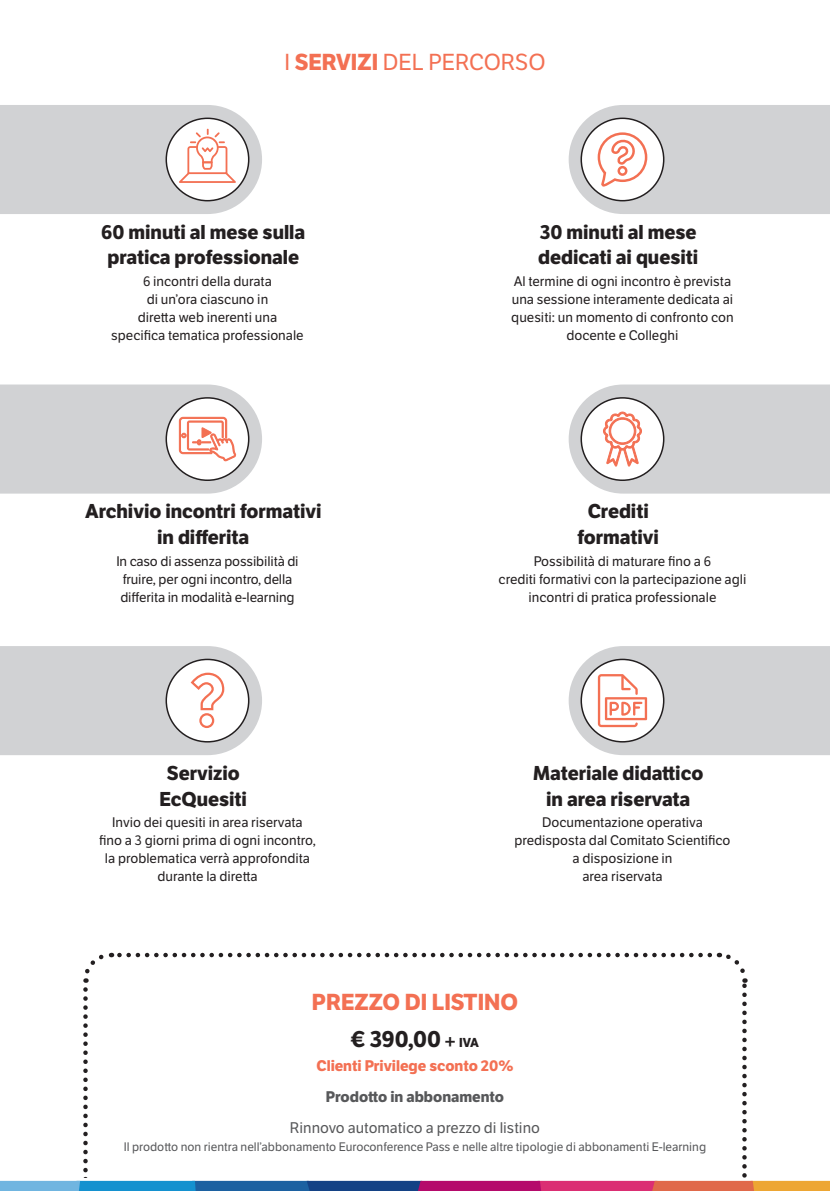
<style>
.page{position:relative;width:830px;height:1191px;background:#fff}
.page>*{position:absolute;margin:0;border:0;box-sizing:border-box;transform-origin:0 0}
.t1{font:22.5px "LFT Etica";color:#f37053}
.t2{font:700 22.5px "LFT Etica";color:#f37053}
.t3{font:700 22.5px "LFT Etica";color:#231f20}
.t4{font:700 19.5px/25.5px "LFT Etica";color:#231f20;text-align:center}
.t5{font:15px "LFT Etica";color:#57585a}
.t6{font:700 15px "LFT Etica";color:#f37053}
.t7{font:700 15px "LFT Etica";color:#57585a}
.t8{font:13.5px/18px "LFT Etica";color:#231f20;text-align:center}
.t9{font:12px "LFT Etica";color:#57585a}
.s1{font-weight:700}
.s2{font-size:18px}
.s3{font-size:12.6px}
</style>
<div class="page">
<svg style="left:568px;top:105px;width:261px;height:109px"></svg>
<svg style="left:0;top:105px;width:262px;height:109px"></svg>
<svg style="left:0;top:646px;width:262px;height:109px"></svg>
<div style="left:199px;top:713px;width:15px;height:15px;border:2px solid #f37053;border-radius:50%"></div>
<svg style="left:0;top:952px;width:829px;height:239px"></svg>
<svg style="left:0;top:384px;width:262px;height:109px"></svg>
<svg style="left:568px;top:384px;width:261px;height:109px"></svg>
<svg style="left:568px;top:646px;width:261px;height:109px"></svg>
<p class="t1" style="left:284px;top:49px;width:262px">I <span class="s1">SERVIZI</span> DEL PERCORSO</p>
<p class="t4" style="left:101px;top:219px;width:205px">60 minuti al mese sulla pratica professionale</p>
<p class="t8" style="left:143px;top:273px;width:130px">6 incontri della durata</p>
<p class="t8" style="left:147px;top:291px;width:123px">di un’ora ciascuno in</p>
<p class="t8" style="left:138px;top:309px;width:141px">diretta web inerenti una</p>
<p class="t8" style="left:111px;top:327px;width:194px">specifica tematica professionale</p>
<p class="t4" style="left:85px;top:499px;width:238px">Archivio incontri formativi in differita</p>
<p class="t8" style="left:116px;top:552px;width:184px">In caso di assenza possibilità di</p>
<p class="t8" style="left:123px;top:570px;width:171px">fruire, per ogni incontro, della</p>
<p class="t8" style="left:120px;top:588px;width:176px">differita in modalità e-learning</p>
<p class="t4" style="left:167px;top:760px;width:74px">Servizio</p>
<p class="t4" style="left:159px;top:786px;width:89px">EcQuesiti</p>
<p class="t8" style="left:112px;top:813px;width:192px">Invio dei quesiti in area riservata</p>
<p class="t8" style="left:99px;top:831px;width:218px">fino a 3 giorni prima di ogni incontro,</p>
<p class="t8" style="left:105px;top:849px;width:206px">la problematica verrà approfondita</p>
<p class="t8" style="left:157px;top:867px;width:102px">durante la diretta</p>
<p class="t4" style="left:539px;top:219px;width:158px">30 minuti al mese</p>
<p class="t4" style="left:538px;top:245px;width:161px">dedicati ai quesiti</p>
<p class="t8" style="left:513px;top:273px;width:219px">Al termine di ogni incontro è prevista</p>
<p class="t8" style="left:511px;top:291px;width:224px">una sessione interamente dedicata ai quesiti: un momento di confronto con docente e Colleghi</p>
<p class="t4" style="left:587px;top:499px;width:63px">Crediti</p>
<p class="t4" style="left:577px;top:524px;width:83px">formativi</p>
<p class="t8" style="left:533px;top:552px;width:179px">Possibilità di maturare fino a 6</p>
<p class="t8" style="left:498px;top:570px;width:249px">crediti formativi con la partecipazione agli</p>
<p class="t8" style="left:528px;top:588px;width:189px">incontri di pratica professionale</p>
<p class="t4" style="left:533px;top:760px;width:171px">Materiale didattico</p>
<p class="t4" style="left:546px;top:786px;width:146px">in area riservata</p>
<p class="t8" style="left:541px;top:813px;width:162px">Documentazione operativa</p>
<p class="t8" style="left:514px;top:831px;width:217px">predisposta dal Comitato Scientifico</p>
<p class="t8" style="left:572px;top:849px;width:102px">a disposizione in</p>
<p class="t8" style="left:582px;top:867px;width:82px">area riservata</p>
<p class="t2" style="left:312px;top:988px;width:207px">PREZZO DI LISTINO</p>
<p class="t3" style="left:351px;top:1025px;width:129px">€ 390,00 <span class="s2">+</span> <span class="s3">iva</span></p>
<p class="t6" style="left:316px;top:1056px;width:198px">Clienti Privilege sconto 20%</p>
<p class="t7" style="left:326px;top:1087px;width:179px">Prodotto in abbonamento</p>
<p class="t5" style="left:290px;top:1118px;width:251px">Rinnovo automatico a prezzo di listino</p>
<p class="t9" style="left:124px;top:1139px;width:583px">Il prodotto non rientra nell’abbonamento Euroconference Pass e nelle altre tipologie di abbonamenti E-learning</p>
</div>
